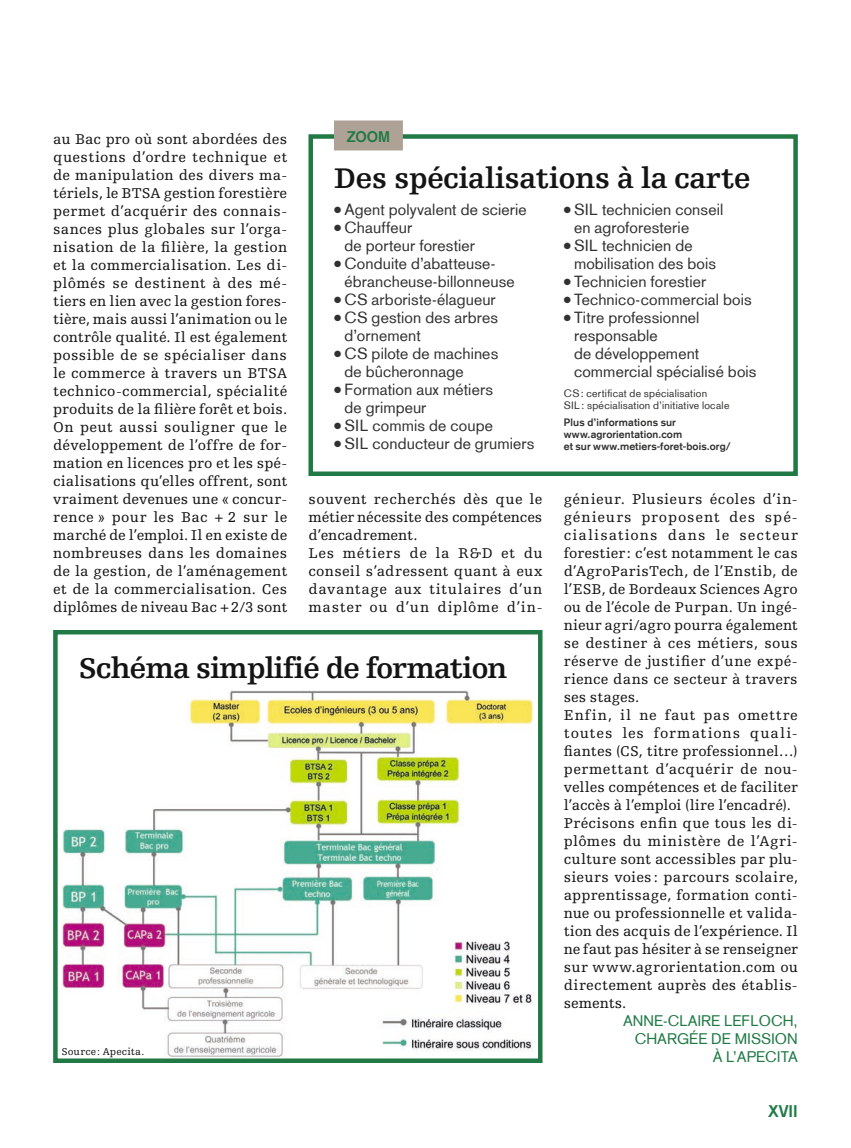
<style>
.page{position:relative;width:851px;height:1148px;background:#fff}
.page>*{position:absolute;margin:0;border:0;box-sizing:border-box;transform-origin:0 0}
.t1{font:700 30px "Egyptienne FLT Std";letter-spacing:-.005em;color:#131413}
.t2{font:700 30px "Egyptienne FLT Std";letter-spacing:-.025em;color:#131413}
.t3{font:700 16.5px "Basic Commercial LT Com";color:#217a46}
.t4{font:15.75px/18px "Basic Commercial LT Com";letter-spacing:.01em;color:#313130}
.t5{font:15px/18px "Egyptienne FLT Std";letter-spacing:.02em;color:#131413}
.t6{font:15px/18px "Basic Commercial LT Com";color:#217a46;text-align:right}
.t7{font:700 15px "Basic Commercial LT Com";color:#217a46}
.t8{font:700 10.5px/12px "Basic Commercial LT Com";letter-spacing:.015em;color:#313130}
.t9{font:10.5px/12px "Basic Commercial LT Com";letter-spacing:.025em;color:#313130}
.t10{font:10.5px "Egyptienne FLT Std";letter-spacing:.02em;color:#131413}
</style>
<div class="page">
<div style="left:308px;top:134px;width:489px;height:342px;border:4px solid #217a46"></div>
<div style="left:334px;top:120px;width:69px;height:30px;background:#aea296"></div>
<img style="left:62px;top:690px;width:471px;height:367px">
<div style="left:53px;top:630px;width:489px;height:433px;border:4px solid #217a46"></div>
<p class="t5" style="left:53px;top:130px;width:235px">au Bac pro où sont abordées des</p>
<p class="t7" style="left:346px;top:128px;width:45px">ZOOM</p>
<p class="t5" style="left:53px;top:148px;width:235px;text-align:justify">questions d’ordre technique et de manipulation des divers ma&shy;tériels, le BTSA gestion forestière permet d’acquérir des connais&shy;sances plus globales sur l’orga&shy;nisation de la filière, la gestion et la commercialisation. Les di&shy;plômés se destinent à des mé&shy;tiers en lien avec la gestion fores&shy;tière, mais aussi l’animation ou le contrôle qualité. Il est également possible de se spécialiser dans le commerce à travers un BTSA technico-commercial, spécialité produits de la filière forêt et bois.<br>On peut aussi souligner que le développement de l’offre de for&shy;mation en licences pro et les spé&shy;cialisations qu’elles offrent, sont vraiment devenues une « concur&shy;rence » pour les Bac + 2 sur le marché de l’emploi. Il en existe de nombreuses dans les domaines de la gestion, de l’aménagement et de la commercialisation. Ces diplômes de niveau Bac +2/3 sont</p>
<h1 class="t1" style="left:334px;top:162px;width:418px">Des spécialisations à la carte</h1>
<p class="t4" style="left:334px;top:200px;width:194px">● Agent polyvalent de scierie</p>
<p class="t4" style="left:344px;top:218px;width:132px;text-indent:-10px">● Chauffeur<br>de porteur forestier</p>
<p class="t4" style="left:344px;top:254px;width:171px;text-indent:-10px">● Conduite d’abatteuse&shy;ébrancheuse-billonneuse</p>
<p class="t4" style="left:334px;top:290px;width:163px">● CS arboriste-élagueur</p>
<p class="t4" style="left:344px;top:308px;width:155px;text-indent:-10px">● CS gestion des arbres d’ornement</p>
<p class="t4" style="left:344px;top:344px;width:155px;text-indent:-10px">● CS pilote de machines de bûcheronnage</p>
<p class="t4" style="left:344px;top:380px;width:150px;text-indent:-10px">● Formation aux métiers de grimpeur</p>
<p class="t4" style="left:334px;top:416px;width:160px">● SIL commis de coupe</p>
<p class="t4" style="left:334px;top:434px;width:202px">● SIL conducteur de grumiers</p>
<p class="t4" style="left:574px;top:200px;width:151px;text-indent:-10px">● SIL technicien conseil en agroforesterie</p>
<p class="t4" style="left:574px;top:236px;width:143px;text-indent:-10px">● SIL technicien de mobilisation des bois</p>
<p class="t4" style="left:563px;top:272px;width:144px">● Technicien forestier</p>
<p class="t4" style="left:563px;top:290px;width:189px">● Technico-commercial bois</p>
<p class="t4" style="left:574px;top:308px;width:184px;text-indent:-10px">● Titre professionnel responsable<br>de développement commercial spécialisé bois</p>
<p class="t9" style="left:563px;top:388px;width:167px">CS: certificat de spécialisation<br>SIL: spécialisation d’initiative locale</p>
<p class="t8" style="left:563px;top:416px;width:168px">Plus d’informations sur www.agrorientation.com<br>et sur www.metiers-foret-bois.org/</p>
<p class="t5" style="left:308px;top:490px;width:235px">souvent recherchés dès que le métier nécessite des compétences d’encadrement.<br>Les métiers de la R&amp;D et du conseil s’adressent quant à eux davantage aux titulaires d’un master ou d’un diplôme d’in-</p>
<p class="t5" style="left:563px;top:490px;width:235px">génieur. Plusieurs écoles d’in&shy;génieurs proposent des spé&shy;cialisations dans le secteur forestier : c’est notamment le cas d’AgroParisTech, de l’Enstib, de l’ESB, de Bordeaux Sciences Agro ou de l’école de Purpan. Un ingé&shy;nieur agri/agro pourra également se destiner à ces métiers, sous réserve de justifier d’une expé&shy;rience dans ce secteur à travers ses stages.<br>Enfin, il ne faut pas omettre toutes les formations quali&shy;fiantes (CS, titre professionnel…) permettant d’acquérir de nou&shy;velles compétences et de faciliter l’accès à l’emploi (lire l’encadré).<br>Précisons enfin que tous les di&shy;plômes du ministère de l’Agri&shy;culture sont accessibles par plu&shy;sieurs voies : parcours scolaire, apprentissage, formation conti&shy;nue ou professionnelle et valida&shy;tion des acquis de l’expérience. Il ne faut pas hésiter à se renseigner sur www.agrorientation.com ou directement auprès des établis&shy;sements.</p>
<p class="t6" style="left:623px;top:1012px;width:176px">ANNE-CLAIRE LEFLOCH,<br>CHARGÉE DE MISSION<br>À L’APECITA</p>
<h1 class="t2" style="left:79px;top:651px;width:430px">Schéma simplifié de formation</h1>
<p class="t10" style="left:62px;top:1046px;width:84px">Source: Apecita.</p>
<p class="t3" style="left:768px;top:1102px;width:31px">XVII</p>
</div>
